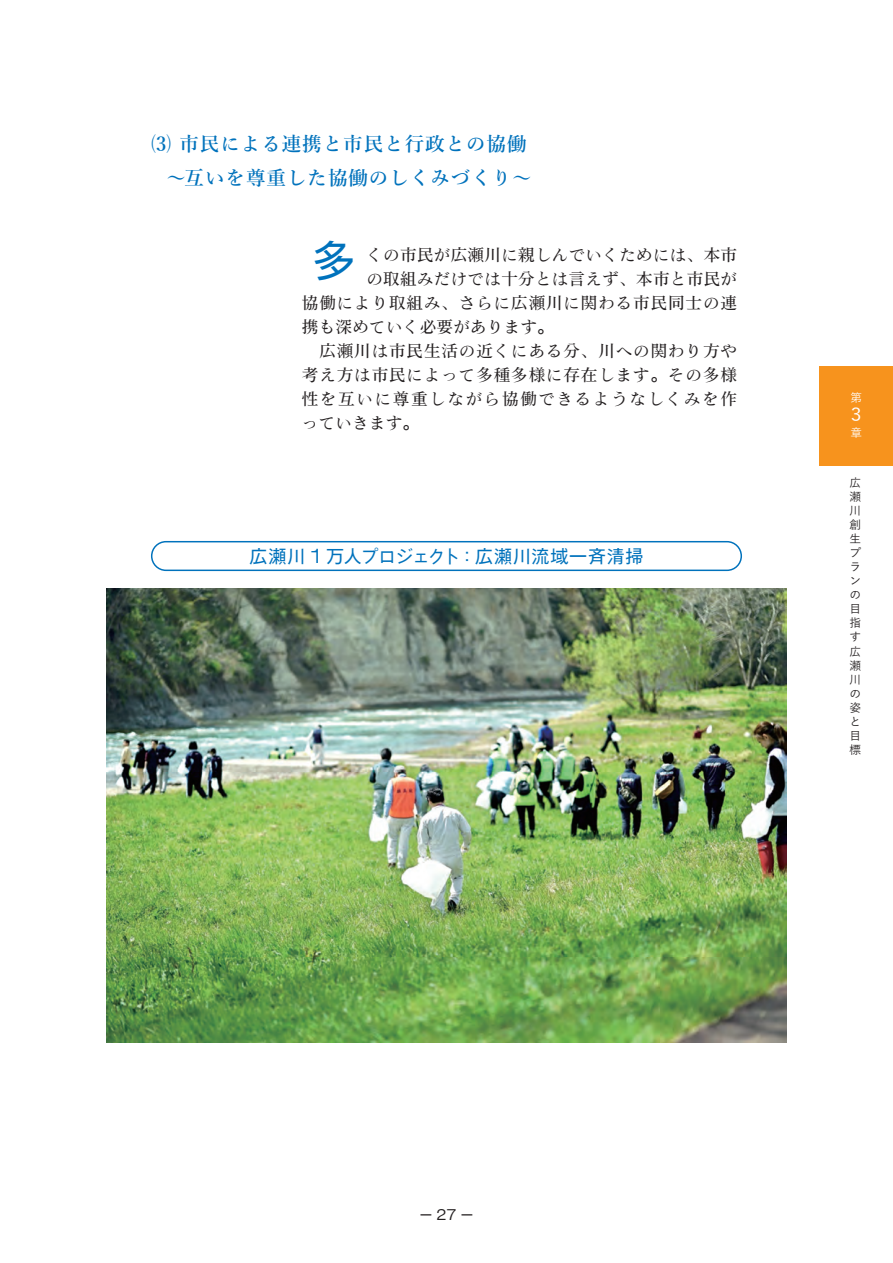
<style>
.page{position:relative;width:893px;height:1263px;background:#fff}
.page>*{position:absolute;margin:0;border:0;box-sizing:border-box;transform-origin:0 0}
.t1{font:43.5px "VDL V7 Gothic Medium";color:#0072bc}
.t2{font:600 19.5px/34.2px "Yu Min";letter-spacing:.05em;color:#0072bc;text-align:right}
.t3{font:18px "VDL V7 Gothic Medium";letter-spacing:.035em;color:#0072bc}
.t4{font:500 18px "Yu Go";color:#fff}
.t5{font:16.5px "VDL V7 Mincho Medium";letter-spacing:.055em;color:#231f20}
.t6{font:16.5px "VDL V7 Mincho Medium";letter-spacing:.02em;color:#231f20}
.t7{font:16.5px "VDL V7 Mincho Medium";letter-spacing:.105em;color:#231f20}
.t8{font:13.8px "VDL V7 Gothic Medium";color:#231f20}
.t9{font:500 11.7px/14.1px "Yu Go";color:#231f20}
.t10{font:500 11.7px "Yu Go";color:#fff}
</style>
<div class="page">
<img style="left:106px;top:588px;width:681px;height:454px">
<div style="left:819px;top:366px;width:74px;height:100px;background:#f7931d"></div>
<div style="left:151px;top:541px;width:591px;height:30px;border:1px solid #0072bc;border-radius:14px"></div>
<p class="t2" style="left:151px;top:127px;width:382px">⑶ 市民による連携と市民と行政との協働～互いを尊重した協働のしくみづくり～</p>
<h1 class="t1" style="left:312px;top:231px;width:45px">多</h1>
<p class="t6" style="left:366px;top:244px;width:372px">くの市民が広瀬川に親しんでいくためには、本市</p>
<p class="t6" style="left:366px;top:268px;width:372px">の取組みだけでは十分とは言えず、本市と市民が</p>
<p class="t5" style="left:302px;top:292px;width:437px">協働により取組み、さらに広瀬川に関わる市民同士の連</p>
<p class="t6" style="left:302px;top:316px;width:254px">携も深めていく必要があります。</p>
<p class="t5" style="left:302px;top:340px;width:437px">　広瀬川は市民生活の近くにある分、川への関わり方や</p>
<p class="t5" style="left:302px;top:364px;width:437px">考え方は市民によって多種多様に存在します。その多様</p>
<p class="t7" style="left:302px;top:388px;width:437px">性を互いに尊重しながら協働できるようなしくみを作</p>
<p class="t5" style="left:302px;top:412px;width:119px">っていきます。</p>
<p class="t3" style="left:249px;top:545px;width:395px">広瀬川 1 万人プロジェクト：広瀬川流域一斉清掃</p>
<p class="t10" style="left:850px;top:386px;width:12px">第</p>
<p class="t4" style="left:847px;top:398px;width:15px">３</p>
<p class="t10" style="left:850px;top:422px;width:12px">章</p>
<p class="t9" style="left:849px;top:474px;width:13px">広瀬川創生プランの目指す広瀬川の姿と目標</p>
<p class="t8" style="left:419px;top:1205px;width:56px">ー27ー</p>
</div>
